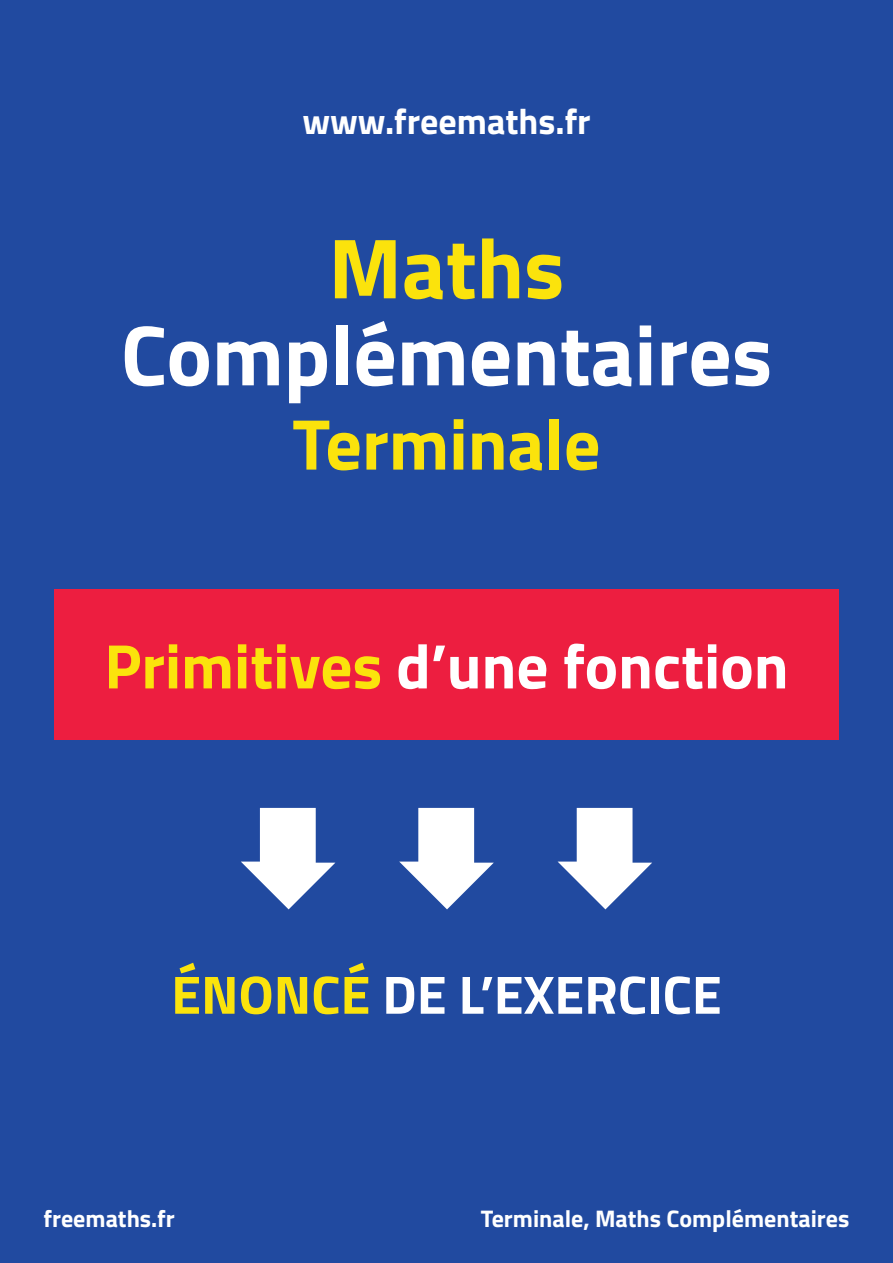
<style>
.page{position:relative;width:893px;height:1263px;background:#214aa0}
.page>*{position:absolute;margin:0;border:0;box-sizing:border-box;transform-origin:0 0}
.t1{font:700 85.5px "Titillium";color:#fff}
.t2{font:700 85.5px "Titillium";color:#fbe30c}
.t3{font:700 72px "Titillium";color:#fbe30c}
.t4{font:700 63px "Titillium";color:#fff}
.t5{font:700 54px "Titillium";color:#fff}
.t6{font:700 36px "Titillium";color:#fff}
.t7{font:700 24px "Titillium";color:#fff}
.s1{color:#fbe30c}
</style>
<div class="page">
<svg style="left:241px;top:808px;width:94px;height:101px"></svg>
<svg style="left:399px;top:808px;width:95px;height:101px"></svg>
<svg style="left:558px;top:808px;width:94px;height:101px"></svg>
<div style="left:54px;top:589px;width:785px;height:151px;background:#ed1e40"></div>
<h3 class="t6" style="left:302px;top:94px;width:290px">www.freemaths.fr</h3>
<h1 class="t2" style="left:329px;top:203px;width:237px">Maths</h1>
<h1 class="t1" style="left:121px;top:290px;width:653px">Complémentaires</h1>
<h2 class="t3" style="left:292px;top:389px;width:310px">Terminale</h2>
<p class="t4" style="left:104px;top:618px;width:686px"><span class="s1">Primitives</span> d’une fonction</p>
<p class="t5" style="left:171px;top:953px;width:552px"><span class="s1">ÉNONCÉ</span> DE L’EXERCICE</p>
<p class="t7" style="left:44px;top:1200px;width:133px">freemaths.fr</p>
<p class="t7" style="left:481px;top:1200px;width:370px">Terminale, Maths Complémentaires</p>
</div>
